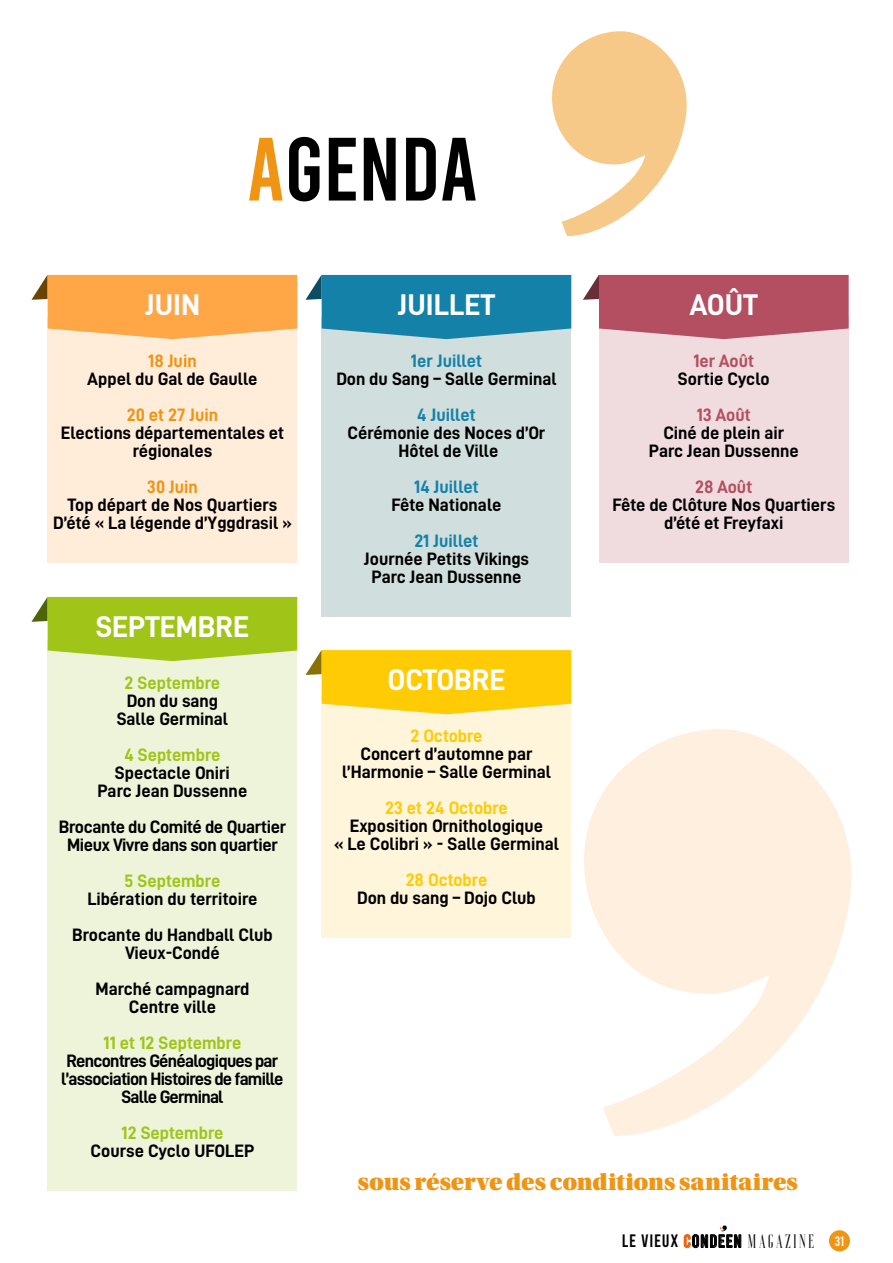
<style>
.page{position:relative;width:893px;height:1263px;background:#fff}
.page>*{position:absolute;margin:0;border:0;box-sizing:border-box;transform-origin:0 0}
.t1{font:30px "D DIN Bold";color:#fff}
.t2{font:24px "Utopia Std Black Headline";letter-spacing:.005em;color:#f09414}
.t3{font:18px/18px "D DIN Bold";color:#000;text-align:center}
.t4{font:18px/18px "D DIN Bold";letter-spacing:-.04em;color:#000;text-align:center}
.t5{font:18px "D DIN Bold";color:#a0c518}
.t6{font:18px/18px "D DIN Bold";letter-spacing:-.02em;color:#000;text-align:center}
.t7{font:18px "D DIN Bold";color:#1482a8}
.t8{font:18px "D DIN Bold";letter-spacing:-.015em;color:#fecb04}
.t9{font:18px "D DIN Bold";color:#f09414}
.t10{font:18px "D DIN Bold";color:#b34f61}
.t11{font:17.85px "Bebas";letter-spacing:.04em;color:#000}
.t12{font:13.5px "Bebas";color:#fff}
.s1{color:#eb600a}
.s2{font-family:"Aguero Serif Free";font-size:19.5px}
</style>
<div class="page">
<div style="left:829px;top:1230px;width:21px;height:21px;background:#f09414;border-radius:50%"></div>
<svg style="left:720px;top:1225px;width:7px;height:7px"></svg>
<svg style="left:584px;top:729px;width:268px;height:407px;fill:#feefdf"></svg>
<svg style="left:552px;top:31px;width:135px;height:205px"></svg>
<svg style="left:289px;top:137px;width:187px;height:64px"></svg>
<svg style="left:249px;top:138px;width:34px;height:63px"></svg>
<div style="left:48px;top:372px;width:249px;height:65px;background:#ffedda"></div>
<div style="left:48px;top:390px;width:249px;height:83px;background:#ffedda"></div>
<div style="left:48px;top:321px;width:249px;height:65px;background:#ffedda"></div>
<div style="left:48px;top:462px;width:249px;height:83px;background:#ffedda"></div>
<div style="left:48px;top:498px;width:249px;height:65px;background:#ffedda"></div>
<svg style="left:31px;top:275px;width:266px;height:64px;background:#fdae5b"></svg>
<div style="left:322px;top:372px;width:249px;height:65px;background:#d0dede"></div>
<div style="left:322px;top:408px;width:249px;height:65px;background:#d0dede"></div>
<div style="left:322px;top:462px;width:249px;height:65px;background:#d0dede"></div>
<div style="left:322px;top:321px;width:249px;height:65px;background:#d0dede"></div>
<div style="left:322px;top:516px;width:249px;height:65px;background:#d0dede"></div>
<div style="left:322px;top:552px;width:249px;height:65px;background:#d0dede"></div>
<svg style="left:305px;top:275px;width:266px;height:64px;background:#2e8faf"></svg>
<div style="left:599px;top:372px;width:250px;height:65px;background:#f0dcdf"></div>
<div style="left:599px;top:408px;width:250px;height:65px;background:#f0dcdf"></div>
<div style="left:599px;top:321px;width:250px;height:65px;background:#f0dcdf"></div>
<div style="left:599px;top:462px;width:250px;height:83px;background:#f0dcdf"></div>
<div style="left:599px;top:498px;width:250px;height:65px;background:#f0dcdf"></div>
<svg style="left:583px;top:275px;width:266px;height:64px;background:#ba6271"></svg>
<div style="left:48px;top:658px;width:249px;height:65px;background:#eef4da"></div>
<div style="left:48px;top:712px;width:249px;height:65px;background:#eef4da"></div>
<div style="left:48px;top:766px;width:249px;height:65px;background:#eef4da"></div>
<div style="left:48px;top:820px;width:249px;height:65px;background:#eef4da"></div>
<div style="left:48px;top:874px;width:249px;height:65px;background:#eef4da"></div>
<div style="left:48px;top:928px;width:249px;height:65px;background:#eef4da"></div>
<div style="left:48px;top:982px;width:249px;height:65px;background:#eef4da"></div>
<div style="left:48px;top:1018px;width:249px;height:101px;background:#eef4da"></div>
<div style="left:48px;top:1108px;width:249px;height:65px;background:#eef4da"></div>
<div style="left:48px;top:1126px;width:249px;height:65px;background:#eef4da"></div>
<svg style="left:31px;top:597px;width:266px;height:64px;background:#aaca32"></svg>
<div style="left:322px;top:711px;width:249px;height:83px;background:#fff5db"></div>
<div style="left:322px;top:783px;width:249px;height:65px;background:#fff5db"></div>
<div style="left:322px;top:837px;width:249px;height:65px;background:#fff5db"></div>
<div style="left:322px;top:873px;width:249px;height:65px;background:#fff5db"></div>
<svg style="left:305px;top:650px;width:266px;height:64px;background:#fccf21"></svg>
<h1 class="t1" style="left:145px;top:288px;width:57px">JUIN</h1>
<p class="t9" style="left:148px;top:351px;width:50px">18 Juin</p>
<p class="t3" style="left:87px;top:369px;width:172px">Appel du Gal de Gaulle</p>
<p class="t9" style="left:127px;top:405px;width:93px">20 et 27 Juin</p>
<p class="t3" style="left:61px;top:423px;width:225px">Elections départementales et régionales</p>
<p class="t9" style="left:147px;top:477px;width:53px">30 Juin</p>
<p class="t3" style="left:53px;top:495px;width:240px">Top départ de Nos Quartiers<br>D’été « La légende d’Yggdrasil »</p>
<h1 class="t1" style="left:96px;top:610px;width:155px">SEPTEMBRE</h1>
<p class="t5" style="left:125px;top:673px;width:97px">2 Septembre</p>
<p class="t3" style="left:117px;top:691px;width:113px">Don du sang<br>Salle Germinal</p>
<p class="t5" style="left:124px;top:745px;width:98px">4 Septembre</p>
<p class="t3" style="left:98px;top:763px;width:151px">Spectacle Oniri<br>Parc Jean Dussenne</p>
<p class="t6" style="left:59px;top:817px;width:229px">Brocante du Comité de Quartier<br>Mieux Vivre dans son quartier</p>
<p class="t5" style="left:125px;top:871px;width:97px">5 Septembre</p>
<p class="t3" style="left:72px;top:880px;width:202px;line-height:36px">Libération du territoire<br>Brocante du Handball Club</p>
<p class="t3" style="left:96px;top:934px;width:155px;line-height:36px">Vieux-Condé<br>Marché campagnard</p>
<p class="t3" style="left:129px;top:997px;width:89px">Centre ville</p>
<p class="t5" style="left:104px;top:1033px;width:139px">11 et 12 Septembre</p>
<p class="t4" style="left:61px;top:1051px;width:224px">Rencontres Généalogiques par l’association Histoires de famille<br>Salle Germinal</p>
<p class="t5" style="left:122px;top:1123px;width:103px">12 Septembre</p>
<p class="t3" style="left:91px;top:1141px;width:165px">Course Cyclo UFOLEP</p>
<h1 class="t1" style="left:397px;top:288px;width:99px">JUILLET</h1>
<p class="t7" style="left:411px;top:351px;width:73px">1er Juillet</p>
<p class="t3" style="left:336px;top:369px;width:222px">Don du Sang – Salle Germinal</p>
<p class="t7" style="left:417px;top:405px;width:60px">4 Juillet</p>
<p class="t3" style="left:348px;top:423px;width:199px">Cérémonie des Noces d’Or<br>Hôtel de Ville</p>
<p class="t7" style="left:414px;top:477px;width:66px">14 Juillet</p>
<p class="t3" style="left:391px;top:495px;width:111px">Fête Nationale</p>
<p class="t7" style="left:414px;top:531px;width:66px">21 Juillet</p>
<p class="t3" style="left:364px;top:549px;width:167px">Journée Petits Vikings<br>Parc Jean Dussenne</p>
<h1 class="t1" style="left:387px;top:663px;width:120px">OCTOBRE</h1>
<p class="t8" style="left:410px;top:726px;width:74px">2 Octobre</p>
<p class="t3" style="left:342px;top:744px;width:210px">Concert d’automne par l’Harmonie – Salle Germinal</p>
<p class="t8" style="left:385px;top:798px;width:124px">23 et 24 Octobre</p>
<p class="t3" style="left:334px;top:816px;width:226px">Exposition Ornithologique<br>« Le Colibri » - Salle Germinal</p>
<p class="t8" style="left:406px;top:870px;width:83px">28 Octobre</p>
<p class="t3" style="left:357px;top:888px;width:180px">Don du sang – Dojo Club</p>
<h1 class="t1" style="left:689px;top:288px;width:70px">AOÛT</h1>
<p class="t10" style="left:693px;top:351px;width:62px">1er Août</p>
<p class="t3" style="left:678px;top:369px;width:93px">Sortie Cyclo</p>
<p class="t10" style="left:697px;top:405px;width:56px">13 Août</p>
<p class="t3" style="left:649px;top:423px;width:151px">Ciné de plein air<br>Parc Jean Dussenne</p>
<p class="t10" style="left:695px;top:477px;width:59px">28 Août</p>
<p class="t3" style="left:612px;top:495px;width:224px">Fête de Clôture Nos Quartiers d’été et Freyfaxi</p>
<h2 class="t2" style="left:358px;top:1169px;width:441px">sous réserve des conditions sanitaires</h2>
<p class="t11" style="left:622px;top:1232px;width:195px">LE VIEUX <span class="s1">C</span>ONDEEN <span class="s2">MAGAZINE</span></p>
<p class="t12" style="left:835px;top:1234px;width:11px">31</p>
</div>
